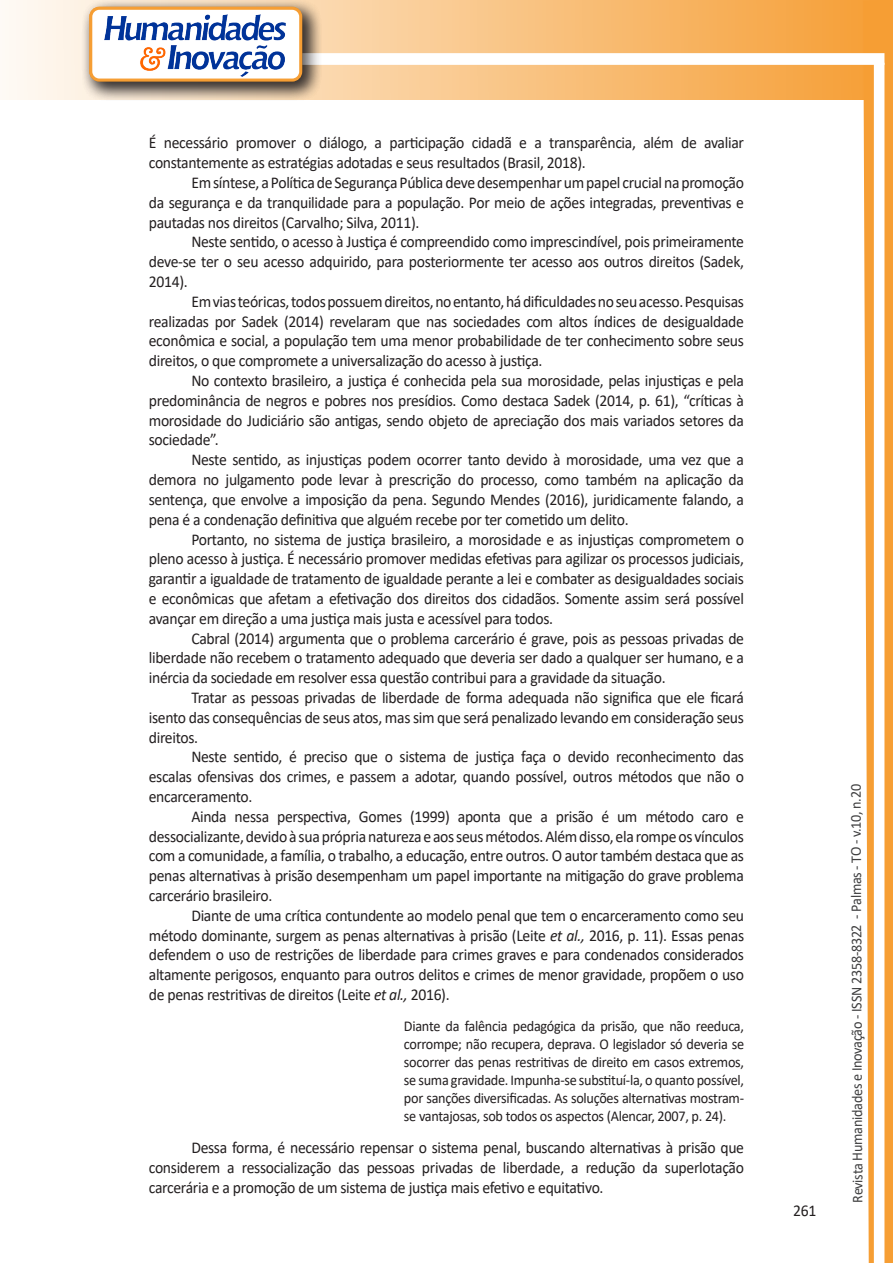
<style>
.page{position:relative;width:893px;height:1263px;background:#fff}
.page>*{position:absolute;margin:0;border:0;box-sizing:border-box;transform-origin:0 0}
.texto{font:16.5px/19.8px "Calibri";letter-spacing:-.02em;color:#231f20;text-align:justify;scale:.95 1}
.citacao{font:15px/18px "Calibri";letter-spacing:-.02em;color:#231f20;text-align:justify;scale:.95 1}
.t1{font:15px "Calibri";letter-spacing:-.025em;color:#3e3e3f;scale:.95 1}
.s1{font-style:italic}
</style>
<div class="page">
<svg style="left:5px;top:0;width:858px;height:100px;background:#f9c484"></svg>
<div style="left:302px;top:53px;width:582px;height:12px;background:#fff;border:2px solid #fff"></div>
<svg style="left:863px;top:0;width:30px;height:1263px"></svg>
<div style="left:81px;top:0;width:241px;height:102px;background:#231f20;opacity:.75"></div>
<div style="left:91px;top:8px;width:210px;height:72px;background:#fff;border-radius:9px"></div>
<img style="left:104px;top:14px;width:181px;height:62px">
<div style="left:89px;top:7px;width:213px;height:75px;border:3px solid #f69e34;border-radius:9px"></div>
<p class="texto" style="left:149px;top:133px;width:628px">É necessário promover o diálogo, a participação cidadã e a transparência, além de avaliar constantemente as estratégias adotadas e seus resultados (Brasil, 2018).</p>
<p class="texto" style="left:149px;top:172px;width:628px;text-indent:43px">Em síntese, a Política de Segurança Pública deve desempenhar um papel crucial na promoção da segurança e da tranquilidade para a população. Por meio de ações integradas, preventivas e pautadas nos direitos (Carvalho; Silva, 2011).</p>
<p class="texto" style="left:149px;top:232px;width:628px;text-indent:43px">Neste sentido, o acesso à Justiça é compreendido como imprescindível, pois primeiramente deve-se ter o seu acesso adquirido, para posteriormente ter acesso aos outros direitos (Sadek, 2014).</p>
<p class="texto" style="left:149px;top:291px;width:628px;text-indent:43px">Em vias teóricas, todos possuem direitos, no entanto, há dificuldades no seu acesso. Pesquisas realizadas por Sadek (2014) revelaram que nas sociedades com altos índices de desigualdade econômica e social, a população tem uma menor probabilidade de ter conhecimento sobre seus direitos, o que compromete a universalização do acesso à justiça.</p>
<p class="texto" style="left:149px;top:370px;width:628px;text-indent:43px">No contexto brasileiro, a justiça é conhecida pela sua morosidade, pelas injustiças e pela predominância de negros e pobres nos presídios. Como destaca Sadek (2014, p. 61), “críticas à morosidade do Judiciário são antigas, sendo objeto de apreciação dos mais variados setores da sociedade”.</p>
<p class="texto" style="left:149px;top:449px;width:628px;text-indent:43px">Neste sentido, as injustiças podem ocorrer tanto devido à morosidade, uma vez que a demora no julgamento pode levar à prescrição do processo, como também na aplicação da sentença, que envolve a imposição da pena. Segundo Mendes (2016), juridicamente falando, a pena é a condenação definitiva que alguém recebe por ter cometido um delito.</p>
<p class="texto" style="left:149px;top:529px;width:628px;text-indent:43px">Portanto, no sistema de justiça brasileiro, a morosidade e as injustiças comprometem o pleno acesso à justiça. É necessário promover medidas efetivas para agilizar os processos judiciais, garantir a igualdade de tratamento de igualdade perante a lei e combater as desigualdades sociais e econômicas que afetam a efetivação dos direitos dos cidadãos. Somente assim será possível avançar em direção a uma justiça mais justa e acessível para todos.</p>
<p class="texto" style="left:149px;top:628px;width:628px;text-indent:43px">Cabral (2014) argumenta que o problema carcerário é grave, pois as pessoas privadas de liberdade não recebem o tratamento adequado que deveria ser dado a qualquer ser humano, e a inércia da sociedade em resolver essa questão contribui para a gravidade da situação.</p>
<p class="texto" style="left:149px;top:687px;width:628px;text-indent:43px">Tratar as pessoas privadas de liberdade de forma adequada não significa que ele ficará isento das consequências de seus atos, mas sim que será penalizado levando em consideração seus direitos.</p>
<p class="texto" style="left:149px;top:746px;width:628px;text-indent:43px">Neste sentido, é preciso que o sistema de justiça faça o devido reconhecimento das escalas ofensivas dos crimes, e passem a adotar, quando possível, outros métodos que não o encarceramento.</p>
<p class="texto" style="left:149px;top:806px;width:628px;text-indent:43px">Ainda nessa perspectiva, Gomes (1999) aponta que a prisão é um método caro e dessocializante, devido à sua própria natureza e aos seus métodos. Além disso, ela rompe os vínculos com a comunidade, a família, o trabalho, a educação, entre outros. O autor também destaca que as penas alternativas à prisão desempenham um papel importante na mitigação do grave problema carcerário brasileiro.</p>
<p class="texto" style="left:149px;top:905px;width:628px;text-indent:43px">Diante de uma crítica contundente ao modelo penal que tem o encarceramento como seu método dominante, surgem as penas alternativas à prisão (Leite <span class="s1">et al.,</span> 2016, p. 11). Essas penas defendem o uso de restrições de liberdade para crimes graves e para condenados considerados altamente perigosos, enquanto para outros delitos e crimes de menor gravidade, propõem o uso de penas restritivas de direitos (Leite <span class="s1">et al.,</span> 2016).</p>
<p class="citacao" style="left:404px;top:1016px;width:360px">Diante da falência pedagógica da prisão, que não reeduca, corrompe; não recupera, deprava. O legislador só deveria se socorrer das penas restritivas de direito em casos extremos, se suma gravidade. Impunha-se substituí-la, o quanto possível, por sanções diversificadas. As soluções alternativas mostram&shy;se vantajosas, sob todos os aspectos (Alencar, 2007, p. 24).</p>
<p class="texto" style="left:149px;top:1137px;width:628px;text-indent:43px">Dessa forma, é necessário repensar o sistema penal, buscando alternativas à prisão que considerem a ressocialização das pessoas privadas de liberdade, a redução da superlotação carcerária e a promoção de um sistema de justiça mais efetivo e equitativo.</p>
<p class="texto" style="left:793px;top:1200px;width:26px">261</p>
<p class="t1" style="left:846px;top:1203px;width:442px;rotate:-90deg">Revista Humanidades e Inovação - ISSN 2358-8322 - Palmas - TO - v.10, n.20</p>
</div>
